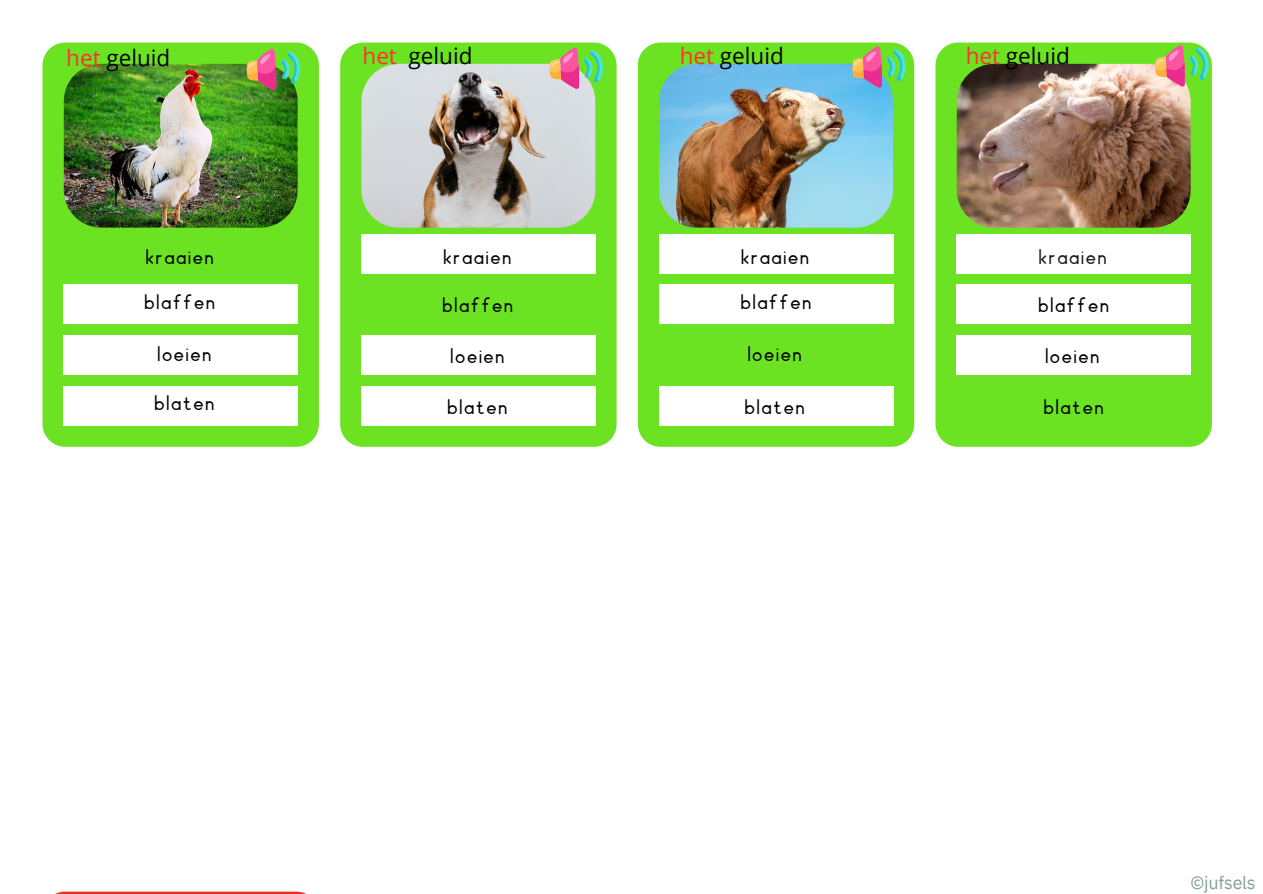
<style>
.page{position:relative;width:1263px;height:894px;background:#fff}
.page>*{position:absolute;margin:0;border:0;box-sizing:border-box;transform-origin:0 0}
.t1{font:22.5px "Open Sans";color:#000}
.t2{font:21px "School KX New";color:#000}
.t3{font:21px "School KX New";color:#1c191a}
.t4{font:18px "IBM Plex Sans";letter-spacing:-.015em;color:#88a09d}
.s1{color:#ff3131}
</style>
<div class="page">
<div style="left:43px;top:43px;width:276px;height:403px;background:#6be322;border-radius:23px"></div>
<div style="left:64px;top:284px;width:234px;height:40px;background:#fff"></div>
<div style="left:64px;top:335px;width:234px;height:39px;background:#fff"></div>
<div style="left:64px;top:386px;width:234px;height:39px;background:#fff"></div>
<img style="left:64px;top:64px;width:234px;height:163px;border-radius:37px">
<hr style="left:43px;top:891px;width:276px;height:2px;background:#e33122">
<svg style="left:246px;top:893px;width:15px;height:1px"></svg>
<div style="left:340px;top:43px;width:277px;height:403px;background:#6be322;border-radius:23px"></div>
<div style="left:361px;top:234px;width:234px;height:39px;background:#fff"></div>
<div style="left:361px;top:335px;width:234px;height:39px;background:#fff"></div>
<div style="left:361px;top:386px;width:234px;height:39px;background:#fff"></div>
<img style="left:361px;top:64px;width:234px;height:163px;border-radius:37px">
<div style="left:638px;top:43px;width:276px;height:403px;background:#6be322;border-radius:23px"></div>
<div style="left:659px;top:234px;width:234px;height:39px;background:#fff"></div>
<div style="left:659px;top:284px;width:234px;height:40px;background:#fff"></div>
<div style="left:659px;top:386px;width:234px;height:39px;background:#fff"></div>
<img style="left:659px;top:64px;width:234px;height:163px;border-radius:37px">
<div style="left:935px;top:43px;width:277px;height:403px;background:#6be322;border-radius:23px"></div>
<div style="left:957px;top:234px;width:234px;height:39px;background:#fff"></div>
<div style="left:957px;top:284px;width:234px;height:40px;background:#fff"></div>
<div style="left:957px;top:335px;width:234px;height:39px;background:#fff"></div>
<img style="left:957px;top:64px;width:234px;height:163px;border-radius:37px">
<svg style="left:246px;top:49px;width:54px;height:41px"></svg>
<svg style="left:549px;top:48px;width:54px;height:41px"></svg>
<svg style="left:852px;top:46px;width:54px;height:42px"></svg>
<svg style="left:1155px;top:45px;width:54px;height:41px"></svg>
<h1 class="t1" style="left:66px;top:42px;width:106px"><span class="s1">het</span> geluid</h1>
<h1 class="t1" style="left:363px;top:40px;width:111px"><span class="s1">het</span> geluid</h1>
<p class="t1" style="left:680px;top:40px;width:106px"><span class="s1">het</span> geluid</p>
<p class="t1" style="left:966px;top:40px;width:106px"><span class="s1">het</span> geluid</p>
<h1 class="t2" style="left:146px;top:242px;width:71px">kraaien</h1>
<h1 class="t2" style="left:443px;top:242px;width:71px">kraaien</h1>
<h1 class="t2" style="left:741px;top:242px;width:71px">kraaien</h1>
<h1 class="t3" style="left:1038px;top:242px;width:71px">kraaien</h1>
<p class="t2" style="left:144px;top:288px;width:74px">blaffen</p>
<p class="t2" style="left:157px;top:340px;width:57px">loeien</p>
<h1 class="t2" style="left:154px;top:388px;width:63px">blaten</h1>
<h1 class="t2" style="left:442px;top:290px;width:74px">blaffen</h1>
<h1 class="t2" style="left:740px;top:288px;width:74px">blaffen</h1>
<h1 class="t2" style="left:1038px;top:290px;width:74px">blaffen</h1>
<h1 class="t2" style="left:450px;top:342px;width:57px">loeien</h1>
<p class="t2" style="left:747px;top:340px;width:57px">loeien</p>
<p class="t2" style="left:1045px;top:342px;width:57px">loeien</p>
<h1 class="t2" style="left:447px;top:392px;width:63px">blaten</h1>
<h1 class="t2" style="left:744px;top:392px;width:63px">blaten</h1>
<h1 class="t2" style="left:1043px;top:392px;width:63px">blaten</h1>
<h1 class="t4" style="left:1190px;top:870px;width:67px">©jufsels</h1>
</div>
